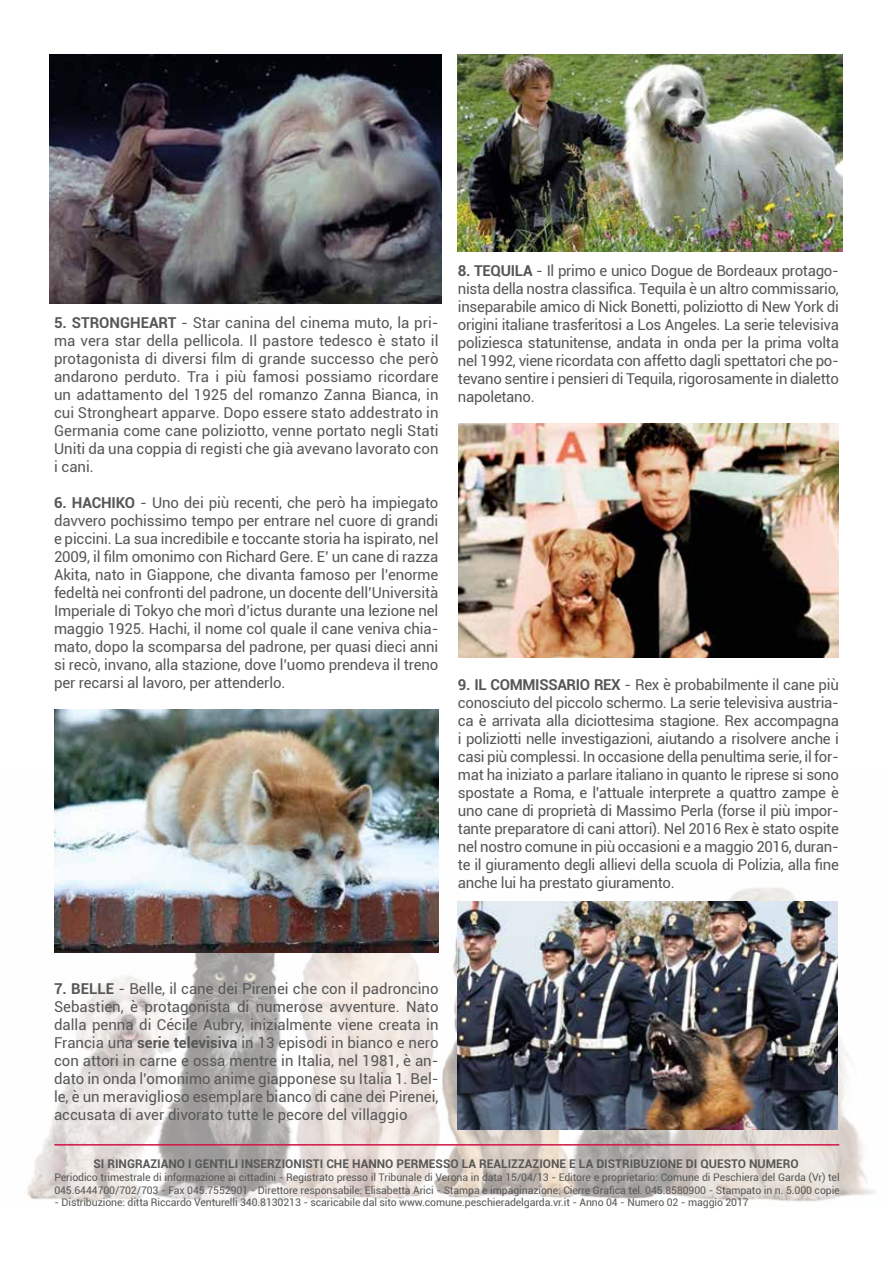
<style>
.page{position:relative;width:893px;height:1263px;background:#fff}
.page>*{position:absolute;margin:0;border:0;box-sizing:border-box;transform-origin:0 0}
.t1{font:15px/18px "Roboto";letter-spacing:-.01em;color:#575756;text-align:justify}
.t2{font:700 12px "Roboto";color:#575756}
.t3{font:10.5px/12.6px "Roboto";letter-spacing:-.01em;color:#575756}
.s1{font-weight:700}
</style>
<div class="page">
<img style="left:26px;top:774px;width:850px;height:431px">
<hr style="left:54px;top:1144px;width:785px;height:1px;background:#d31647">
<img style="left:55px;top:709px;width:384px;height:243px">
<img style="left:458px;top:901px;width:380px;height:228px">
<img style="left:459px;top:423px;width:379px;height:234px">
<img style="left:458px;top:54px;width:384px;height:198px">
<img style="left:50px;top:54px;width:392px;height:250px">
<p class="t1" style="left:54px;top:313px;width:386px"><span class="s1">5. STRONGHEART</span> - Star canina del cinema muto, la pri&shy;ma vera star della pellicola. Il pastore tedesco è stato il protagonista di diversi film di grande successo che però andarono perduto. Tra i più famosi possiamo ricordare un adattamento del 1925 del romanzo Zanna Bianca, in cui Strongheart apparve. Dopo essere stato addestrato in Germania come cane poliziotto, venne portato negli Stati Uniti da una coppia di registi che già avevano lavorato con i cani.</p>
<p class="t1" style="left:54px;top:493px;width:386px"><span class="s1">6. HACHIKO</span> - Uno dei più recenti, che però ha impiegato davvero pochissimo tempo per entrare nel cuore di grandi e piccini. La sua incredibile e toccante storia ha ispirato, nel 2009, il film omonimo con Richard Gere. E’ un cane di razza Akita, nato in Giappone, che divanta famoso per l’enorme fedeltà nei confronti del padrone, un docente dell’Università Imperiale di Tokyo che morì d’ictus durante una lezione nel maggio 1925. Hachi, il nome col quale il cane veniva chia&shy;mato, dopo la scomparsa del padrone, per quasi dieci anni si recò, invano, alla stazione, dove l’uomo prendeva il treno per recarsi al lavoro, per attenderlo.</p>
<p class="t1" style="left:458px;top:261px;width:382px"><span class="s1">8. TEQUILA</span> - Il primo e unico Dogue de Bordeaux protago&shy;nista della nostra classifica. Tequila è un altro commissario, inseparabile amico di Nick Bonetti, poliziotto di New York di origini italiane trasferitosi a Los Angeles. La serie televisiva poliziesca statunitense, andata in onda per la prima volta nel 1992, viene ricordata con affetto dagli spettatori che po&shy;tevano sentire i pensieri di Tequila, rigorosamente in dialetto napoletano.</p>
<p class="t1" style="left:458px;top:675px;width:382px"><span class="s1">9. IL COMMISSARIO REX</span> - Rex è probabilmente il cane più conosciuto del piccolo schermo. La serie televisiva austria&shy;ca è arrivata alla diciottesima stagione. Rex accompagna i poliziotti nelle investigazioni, aiutando a risolvere anche i casi più complessi. In occasione della penultima serie, il for&shy;mat ha iniziato a parlare italiano in quanto le riprese si sono spostate a Roma, e l’attuale interprete a quattro zampe è uno cane di proprietà di Massimo Perla (forse il più impor&shy;tante preparatore di cani attori). Nel 2016 Rex è stato ospite nel nostro comune in più occasioni e a maggio 2016, duran&shy;te il giuramento degli allievi della scuola di Polizia, alla fine anche lui ha prestato giuramento.</p>
<p class="t1" style="left:54px;top:979px;width:386px"><span class="s1">7. BELLE</span> - Belle, il cane dei Pirenei che con il padroncino Sebastien, è protagonista di numerose avventure. Nato dalla penna di Cécile Aubry, inizialmente viene creata in Francia una <span class="s1">serie televisiva</span> in 13 episodi in bianco e nero con attori in carne e ossa mentre in Italia, nel 1981, è an&shy;dato in onda l’omonimo anime giapponese su Italia 1. Bel&shy;le, è un meraviglioso esemplare bianco di cane dei Pirenei, accusata di aver divorato tutte le pecore del villaggio</p>
<p class="t2" style="left:94px;top:1155px;width:707px">SI RINGRAZIANO I GENTILI INSERZIONISTI CHE HANNO PERMESSO LA REALIZZAZIONE E LA DISTRIBUZIONE DI QUESTO NUMERO</p>
<p class="t3" style="left:54px;top:1170px;width:787px">Periodico trimestrale di informazione ai cittadini - Registrato presso il Tribunale di Verona in data 15/04/13 - Editore e proprietario: Comune di Peschiera del Garda (Vr) tel<br>045.6444700/702/703 - Fax 045.7552901 - Direttore responsabile: Elisabetta Arici - Stampa e impaginazione: Cierre Grafica tel. 045.8580900 - Stampato in n. 5.000 copie</p>
<p class="t3" style="left:54px;top:1196px;width:696px">- Distribuzione: ditta Riccardo Venturelli 340.8130213 - scaricabile dal sito www.comune.peschieradelgarda.vr.it - Anno 04 - Numero 02 - maggio 2017</p>
</div>
